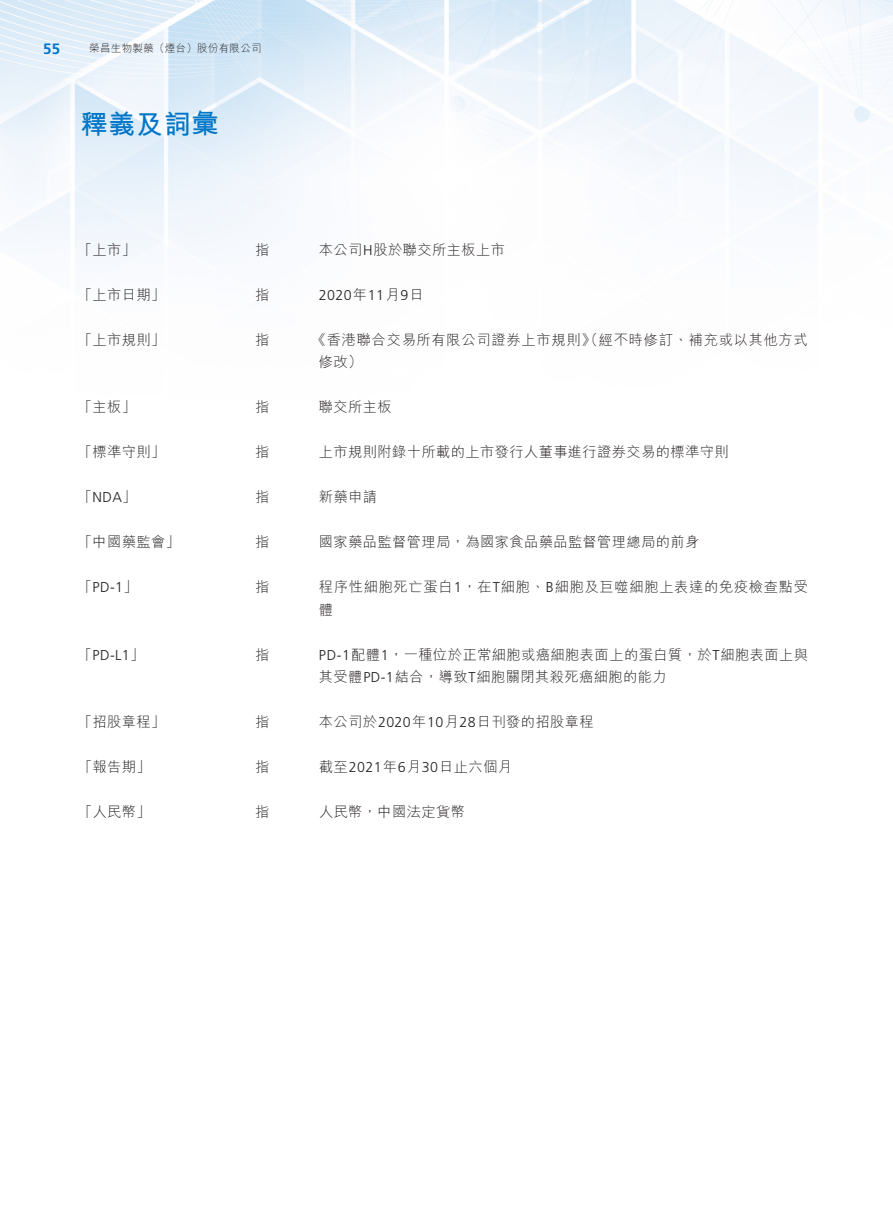
<style>
.page{position:relative;width:893px;height:1212px;background:#fff}
.page>*{position:absolute;margin:0;border:0;box-sizing:border-box;transform-origin:0 0}
.t1{font:700 27px "M Hei HK";letter-spacing:.03em;color:#0076c8}
.t2{font:700 15px "Frutiger LT Std";color:#0076c8}
.t3{font:300 14.25px "M Hei HK";letter-spacing:.03em;color:#231f20}
.t4{font:300 14.25px "M Hei HK";letter-spacing:.05em;color:#231f20}
.t5{font:300 14.25px "Frutiger LT Std";letter-spacing:.03em;color:#231f20}
.t6{font:300 10.5px "M Hei HK";letter-spacing:.03em;color:#231f20}
.s1{font-family:"M Hei HK"}
.s2{font-family:"Frutiger LT Std"}
</style>
<div class="page">
<img style="left:0;top:0;width:893px;height:255px">
<p class="t2" style="left:43px;top:40px;width:19px">55</p>
<p class="t6" style="left:89px;top:43px;width:174px">榮昌生物製藥（煙台）股份有限公司</p>
<h1 class="t1" style="left:81px;top:104px;width:140px">釋義及詞彙</h1>
<p class="t3" style="left:78px;top:242px;width:60px">「上市」</p>
<p class="t3" style="left:255px;top:242px;width:16px">指</p>
<p class="t3" style="left:78px;top:287px;width:89px">「上市日期」</p>
<p class="t3" style="left:255px;top:287px;width:16px">指</p>
<p class="t3" style="left:78px;top:332px;width:89px">「上市規則」</p>
<p class="t3" style="left:255px;top:332px;width:16px">指</p>
<p class="t3" style="left:78px;top:400px;width:60px">「主板」</p>
<p class="t3" style="left:255px;top:400px;width:16px">指</p>
<p class="t3" style="left:78px;top:445px;width:89px">「標準守則」</p>
<p class="t3" style="left:255px;top:445px;width:16px">指</p>
<p class="t5" style="left:78px;top:489px;width:60px"><span class="s1">「</span>NDA<span class="s1">」</span></p>
<p class="t3" style="left:255px;top:490px;width:16px">指</p>
<p class="t3" style="left:78px;top:535px;width:104px">「中國藥監會」</p>
<p class="t3" style="left:255px;top:535px;width:16px">指</p>
<p class="t5" style="left:78px;top:579px;width:61px"><span class="s1">「</span>PD-1<span class="s1">」</span></p>
<p class="t3" style="left:255px;top:580px;width:16px">指</p>
<p class="t5" style="left:78px;top:647px;width:68px"><span class="s1">「</span> P D <span class="s1">」</span>1L-</p>
<p class="t3" style="left:255px;top:647px;width:16px">指</p>
<p class="t3" style="left:78px;top:715px;width:89px">「招股章程」</p>
<p class="t3" style="left:255px;top:715px;width:16px">指</p>
<p class="t3" style="left:78px;top:760px;width:74px">「報告期」</p>
<p class="t3" style="left:255px;top:760px;width:16px">指</p>
<p class="t3" style="left:78px;top:805px;width:74px">「人民幣」</p>
<p class="t3" style="left:255px;top:805px;width:16px">指</p>
<p class="t3" style="left:319px;top:242px;width:188px">本公司<span class="s2">H</span>股於聯交所主板上市</p>
<p class="t5" style="left:319px;top:287px;width:106px">2020<span class="s1">年</span>11<span class="s1">月</span>9<span class="s1">日</span></p>
<p class="t4" style="left:312px;top:332px;width:498px">《香港聯合交易所有限公司證券上市規則》（經不時修訂、補充或以其他方式</p>
<p class="t3" style="left:319px;top:355px;width:45px">修改(</p>
<p class="t3" style="left:319px;top:400px;width:74px">聯交所主板</p>
<p class="t3" style="left:319px;top:445px;width:411px">上市規則附錄十所載的上市發行人董事進行證券交易的標準守則</p>
<p class="t3" style="left:319px;top:490px;width:60px">新藥申請</p>
<p class="t3" style="left:319px;top:535px;width:382px">國家藥品監督管理局，為國家食品藥品監督管理總局的前身</p>
<p class="t4" style="left:319px;top:580px;width:490px">程序性細胞死亡蛋白<span class="s2">1</span>，在<span class="s2">T</span>細胞、<span class="s2">B</span>細胞及巨噬細胞上表達的免疫檢查點受</p>
<p class="t3" style="left:319px;top:602px;width:16px">體</p>
<p class="t3" style="left:319px;top:647px;width:491px"><span class="s2">PD-1</span>配體<span class="s2">1</span>，一種位於正常細胞或癌細胞表面上的蛋白質，於<span class="s2">T</span>細胞表面上與</p>
<p class="t3" style="left:319px;top:670px;width:349px">其受體<span class="s2">PD-1</span>結合，導致<span class="s2">T</span>細胞關閉其殺死癌細胞的能力</p>
<p class="t3" style="left:319px;top:715px;width:276px">本公司於<span class="s2">2020</span>年<span class="s2">10</span>月<span class="s2">28</span>日刊發的招股章程</p>
<p class="t3" style="left:319px;top:760px;width:195px">截至<span class="s2">2021</span>年<span class="s2">6</span>月<span class="s2">30</span>日止六個月</p>
<p class="t3" style="left:319px;top:805px;width:148px">人民幣，中國法定貨幣</p>
</div>
